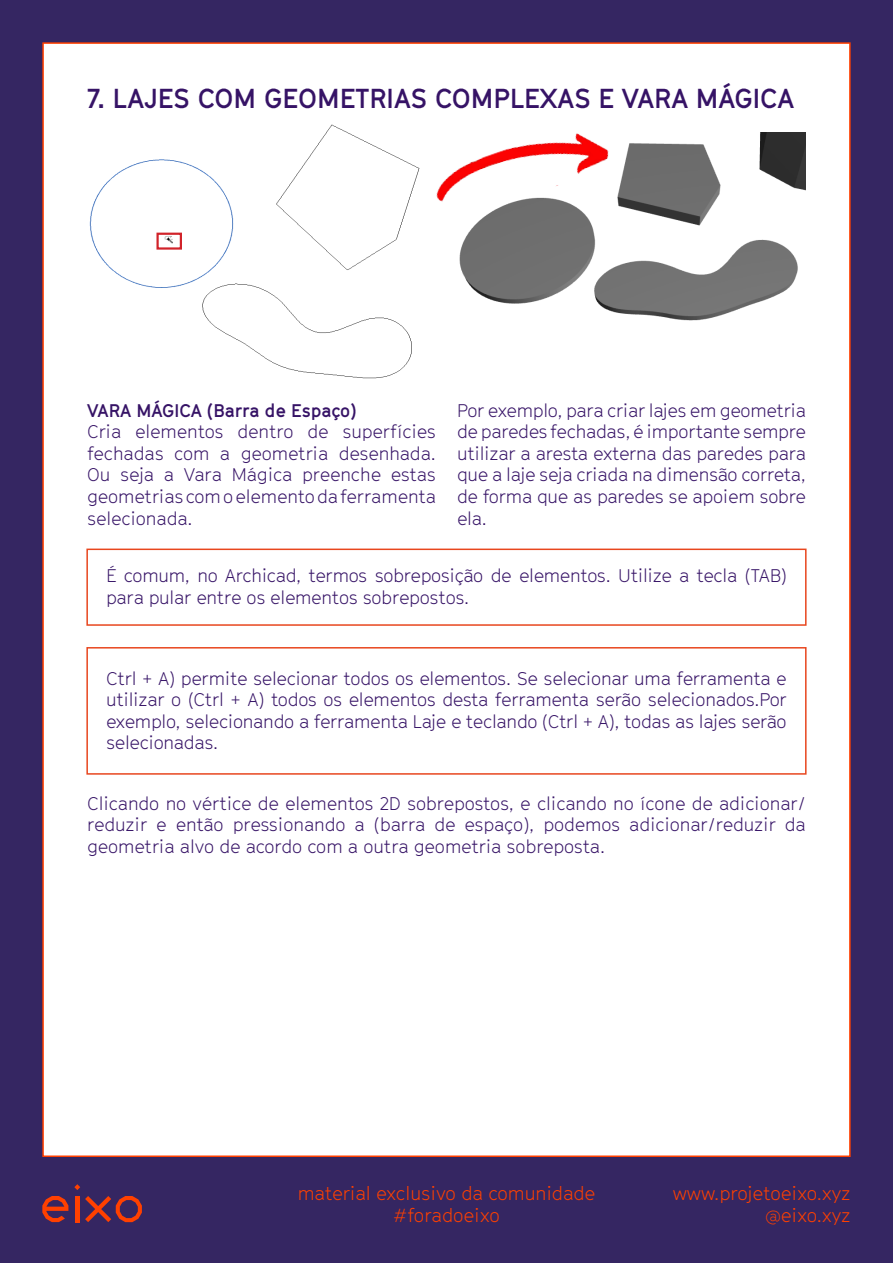
<style>
.page{position:relative;width:893px;height:1263px;background:#fff}
.page>*{position:absolute;margin:0;border:0;box-sizing:border-box;transform-origin:0 0}
.t1{font:700 27px "GT Cinetype";color:#361366}
.t2{font:300 18.6px/22.4px "GT Cinetype";color:#ff4000;text-align:right}
.t3{font:300 18px/21.6px "GT Cinetype";letter-spacing:-.01em;color:#361366;text-align:justify}
.t4{font:700 18px "GT Cinetype";color:#361366}
</style>
<div class="page">
<div style="left:0;top:0;width:42px;height:1263px;background:#352662"></div>
<div style="left:851px;top:0;width:42px;height:1263px;background:#352662"></div>
<div style="left:31px;top:0;width:862px;height:42px;background:#352662"></div>
<div style="left:31px;top:1157px;width:862px;height:106px;background:#352662"></div>
<div style="left:86px;top:549px;width:720px;height:77px;border:2px solid #e8461e"></div>
<div style="left:86px;top:647px;width:720px;height:128px;border:2px solid #e8461e"></div>
<img style="left:89px;top:124px;width:323px;height:255px">
<img style="left:459px;top:133px;width:347px;height:188px">
<img style="left:411px;top:124px;width:220px;height:104px">
<div style="left:156px;top:233px;width:26px;height:17px;border:2px solid #d1232a"></div>
<svg style="left:42px;top:1196px;width:26px;height:26px"></svg>
<svg style="left:74px;top:1184px;width:6px;height:6px"></svg>
<hr style="left:75px;top:1196px;width:4px;height:26px;background:#ff4000">
<svg style="left:85px;top:1196px;width:57px;height:26px"></svg>
<p class="t1" style="left:87px;top:82px;width:709px">7. LAJES COM GEOMETRIAS COMPLEXAS E VARA MÁGICA</p>
<p class="t4" style="left:87px;top:399px;width:271px">VARA MÁGICA (Barra de Espaço)</p>
<p class="t3" style="left:87px;top:421px;width:350px">Cria elementos dentro de superfícies fechadas com a geometria desenhada.<br>Ou seja a Vara Mágica preenche estas geometrias com o elemento da ferramenta selecionada.</p>
<p class="t3" style="left:457px;top:399px;width:350px">Por exemplo, para criar lajes em geometria de paredes fechadas, é importante sempre utilizar a aresta externa das paredes para que a laje seja criada na dimensão correta, de forma que as paredes se apoiem sobre ela.</p>
<p class="t3" style="left:106px;top:565px;width:682px">É comum, no Archicad, termos sobreposição de elementos. Utilize a tecla (TAB) para pular entre os elementos sobrepostos.</p>
<p class="t3" style="left:106px;top:667px;width:682px">Ctrl + A) permite selecionar todos os elementos. Se selecionar uma ferramenta e utilizar o (Ctrl + A) todos os elementos desta ferramenta serão selecionados.Por exemplo, selecionando a ferramenta Laje e teclando (Ctrl + A), todas as lajes serão selecionadas.</p>
<p class="t3" style="left:87px;top:792px;width:720px">Clicando no vértice de elementos 2D sobrepostos, e clicando no ícone de adicionar/ reduzir e então pressionando a (barra de espaço), podemos adicionar/reduzir da geometria alvo de acordo com a outra geometria sobreposta.</p>
<p class="t2" style="left:298px;top:1182px;width:299px;text-align:center">material exclusivo da comunidade #foradoeixo</p>
<p class="t2" style="left:673px;top:1182px;width:179px">www.projetoeixo.xyz @eixo.xyz</p>
</div>
